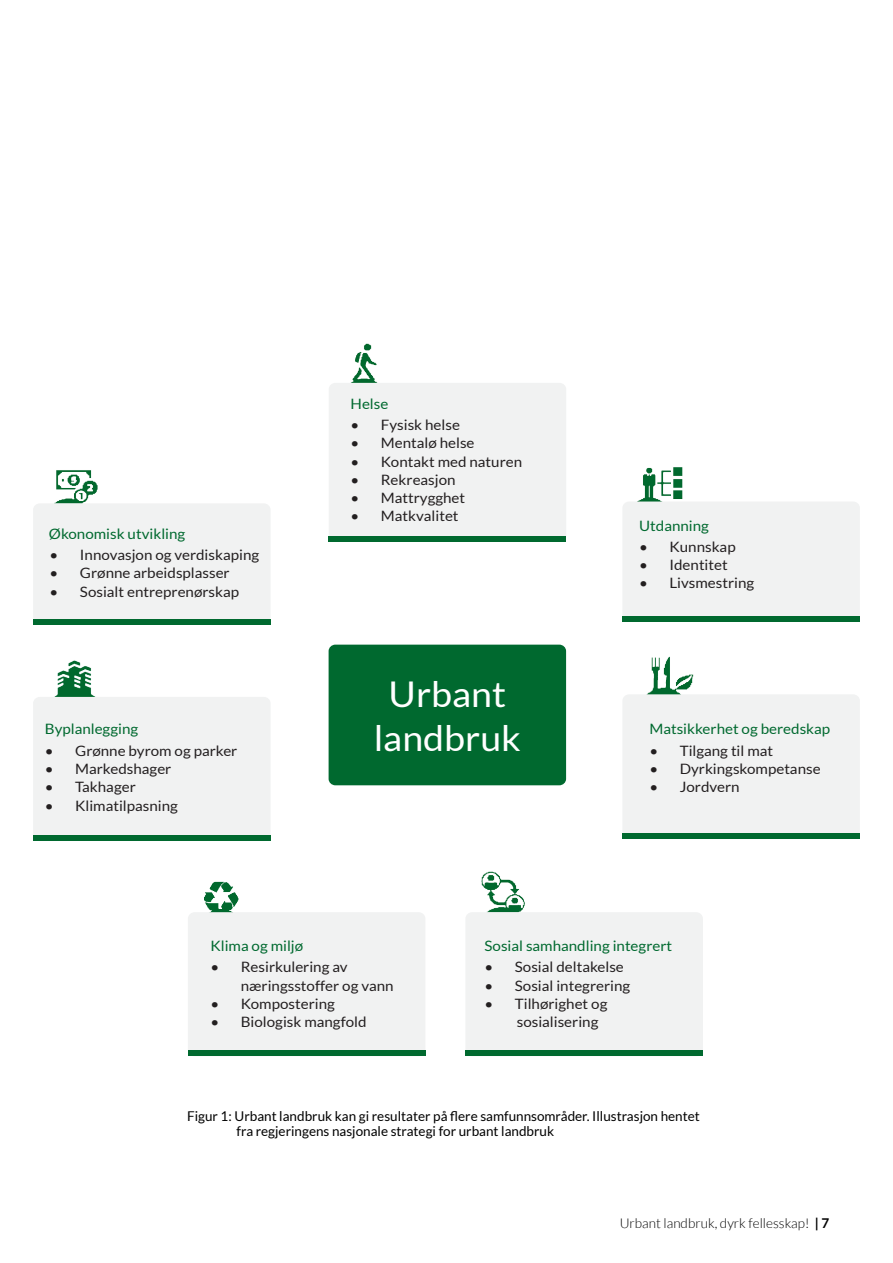
<style>
.page{position:relative;width:893px;height:1263px;background:#fff}
.page>*{position:absolute;margin:0;border:0;box-sizing:border-box;transform-origin:0 0}
.t1{font:35.4px/43.5px "Lato";color:#fff;text-align:center;scale:1.06 1}
.t2{font:14.25px/18.3px "Lato";color:#231f20;scale:1.06 1}
.t3{font:14.25px "Lato";color:#00692f;scale:1.06 1}
.t4{font:13.5px/15px "Lato";color:#000}
.t5{font:300 13.5px "Lato";color:#000}
.s1{font-weight:700}
</style>
<div class="page">
<img style="left:205px;top:881px;width:34px;height:31px">
<img style="left:481px;top:871px;width:44px;height:41px">
<img style="left:638px;top:467px;width:45px;height:34px">
<img style="left:54px;top:470px;width:44px;height:33px">
<img style="left:647px;top:656px;width:47px;height:38px">
<img style="left:350px;top:343px;width:28px;height:40px">
<img style="left:54px;top:660px;width:42px;height:37px">
<div style="left:465px;top:912px;width:238px;height:144px;background:#f1f2f2;border-radius:7px"></div>
<div style="left:465px;top:1051px;width:238px;height:5px;background:#00692f"></div>
<div style="left:329px;top:645px;width:237px;height:140px;background:#00692f;border-radius:7px"></div>
<div style="left:33px;top:503px;width:238px;height:120px;background:#f1f2f2;border-radius:7px"></div>
<div style="left:33px;top:619px;width:238px;height:6px;background:#00692f"></div>
<div style="left:329px;top:383px;width:237px;height:159px;background:#f1f2f2;border-radius:7px"></div>
<div style="left:329px;top:536px;width:237px;height:6px;background:#00692f"></div>
<div style="left:622px;top:501px;width:238px;height:120px;background:#f1f2f2;border-radius:7px"></div>
<div style="left:622px;top:616px;width:238px;height:6px;background:#00692f"></div>
<div style="left:622px;top:694px;width:238px;height:144px;background:#f1f2f2;border-radius:7px"></div>
<div style="left:622px;top:833px;width:238px;height:5px;background:#00692f"></div>
<div style="left:33px;top:697px;width:238px;height:144px;background:#f1f2f2;border-radius:7px"></div>
<div style="left:33px;top:835px;width:238px;height:6px;background:#00692f"></div>
<div style="left:188px;top:912px;width:237px;height:144px;background:#f1f2f2;border-radius:7px"></div>
<div style="left:188px;top:1051px;width:237px;height:5px;background:#00692f"></div>
<p class="t3" style="left:49px;top:526px;width:130px">Økonomisk utvikling</p>
<p class="t2" style="left:50px;top:546px;width:199px">• Innovasjon og verdiskaping</p>
<p class="t2" style="left:50px;top:564px;width:171px">• Grønne arbeidsplasser</p>
<p class="t2" style="left:50px;top:582px;width:180px">• Sosialt entreprenørskap</p>
<p class="t3" style="left:45px;top:721px;width:90px">Byplanlegging</p>
<p class="t2" style="left:45px;top:741px;width:183px">• Grønne byrom og parker</p>
<p class="t2" style="left:45px;top:759px;width:121px">• Markedshager</p>
<p class="t2" style="left:45px;top:778px;width:87px">• Takhager</p>
<p class="t2" style="left:45px;top:796px;width:127px">• Klimatilpasning</p>
<p class="t3" style="left:351px;top:396px;width:37px">Helse</p>
<p class="t2" style="left:351px;top:416px;width:105px">• Fysisk helse</p>
<p class="t2" style="left:351px;top:434px;width:119px">• Mentalø helse</p>
<p class="t2" style="left:351px;top:452px;width:163px">• Kontakt med naturen</p>
<p class="t2" style="left:351px;top:470px;width:101px">• Rekreasjon</p>
<p class="t2" style="left:351px;top:489px;width:110px">• Mattrygghet</p>
<p class="t2" style="left:351px;top:507px;width:103px">• Matkvalitet</p>
<h1 class="t1" style="left:374px;top:672px;width:140px">Urbant landbruk</h1>
<p class="t3" style="left:639px;top:517px;width:67px">Utdanning</p>
<p class="t2" style="left:639px;top:537px;width:93px">• Kunnskap</p>
<p class="t2" style="left:639px;top:556px;width:85px">• Identitet</p>
<p class="t2" style="left:639px;top:574px;width:110px">• Livsmestring</p>
<p class="t3" style="left:649px;top:721px;width:172px">Matsikkerhet og beredskap</p>
<p class="t2" style="left:649px;top:741px;width:118px">• Tilgang til mat</p>
<p class="t2" style="left:649px;top:759px;width:163px">• Dyrkingskompetanse</p>
<p class="t2" style="left:649px;top:778px;width:87px">• Jordvern</p>
<p class="t3" style="left:210px;top:938px;width:89px">Klima og miljø</p>
<p class="t3" style="left:485px;top:938px;width:178px">Sosial samhandling integrert</p>
<p class="t2" style="left:241px;top:958px;width:146px;text-indent:-30px">• Resirkulering av næringsstoffer og vann</p>
<p class="t2" style="left:210px;top:995px;width:119px">• Kompostering</p>
<p class="t2" style="left:210px;top:1013px;width:149px">• Biologisk mangfold</p>
<p class="t2" style="left:485px;top:958px;width:133px">• Sosial deltakelse</p>
<p class="t2" style="left:485px;top:976px;width:139px">• Sosial integrering</p>
<p class="t2" style="left:517px;top:995px;width:87px;text-indent:-32px">• Tilhørighet og sosialisering</p>
<p class="t4" style="left:237px;top:1108px;width:465px;text-indent:-50px">Figur 1: Urbant landbruk kan gi resultater på flere samfunnsområder. Illustrasjon hentet fra regjeringens nasjonale strategi for urbant landbruk</p>
<p class="t5" style="left:620px;top:1216px;width:211px">Urbant landbruk, dyrk fellesskap! <span class="s1">| 7</span></p>
</div>
